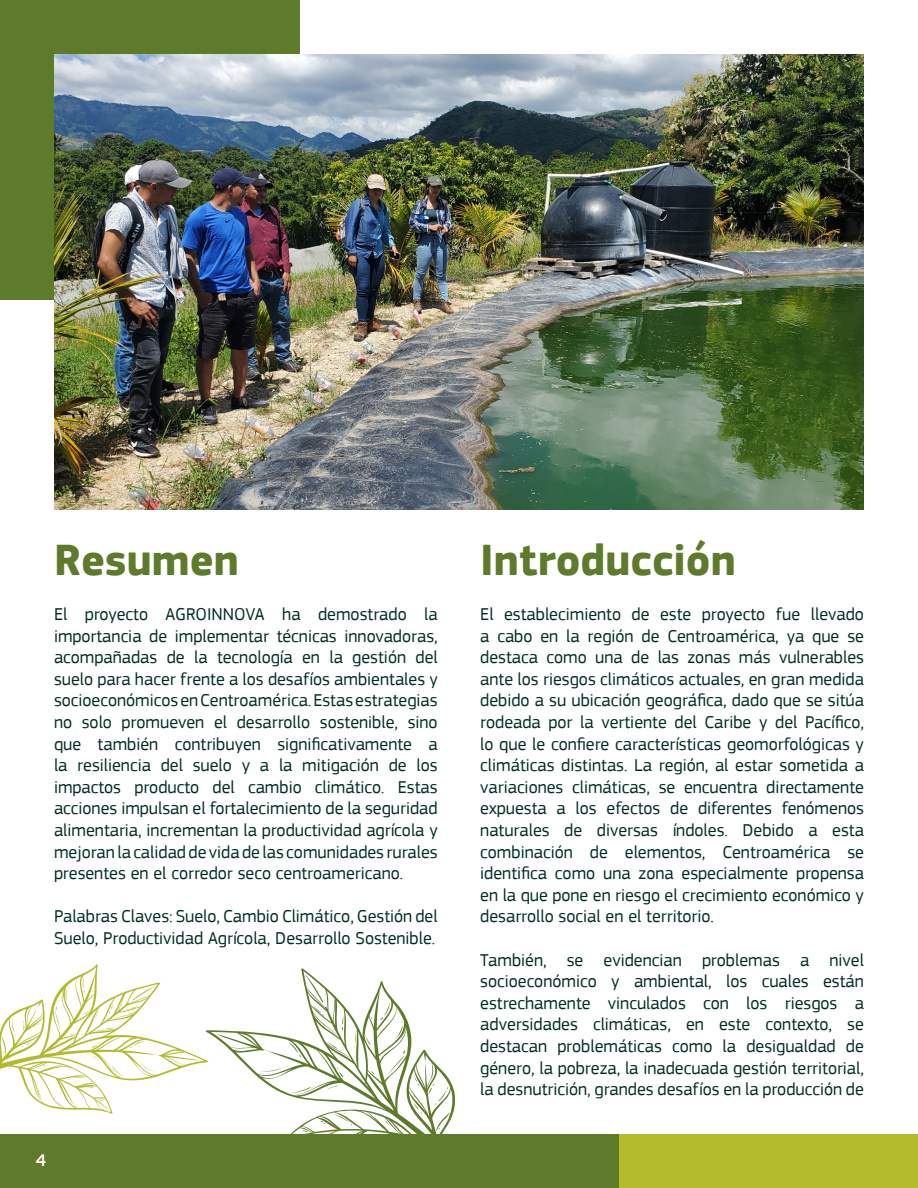
<style>
.page{position:relative;width:918px;height:1188px;background:#fff}
.page>*{position:absolute;margin:0;border:0;box-sizing:border-box;transform-origin:0 0}
.Títulos_IICA{font:700 45px "PF Square Sans Pro";color:#5e7a2b}
.Contenido_IICA{font:18px/21.6px "PF Square Sans Pro";color:#002e26;text-align:justify}
.t1{font:500 18px "PF Square Sans Pro";color:#fff}
</style>
<div class="page">
<div style="left:619px;top:1134px;width:299px;height:54px;background:#b3ba2b"></div>
<div style="left:0;top:1134px;width:619px;height:54px;background:#5e7a2b"></div>
<div style="left:0;top:0;width:299px;height:299px;background:#5e7a2b"></div>
<img style="left:54px;top:54px;width:810px;height:455px">
<svg style="left:0;top:964px;width:205px;height:150px"></svg>
<svg style="left:205px;top:968px;width:251px;height:166px"></svg>
<svg style="left:260px;top:1066px;width:29px;height:6px"></svg>
<svg style="left:289px;top:1042px;width:12px;height:15px"></svg>
<svg style="left:291px;top:1085px;width:23px;height:8px"></svg>
<svg style="left:337px;top:1067px;width:6px;height:10px"></svg>
<svg style="left:327px;top:1085px;width:12px;height:4px"></svg>
<svg style="left:328px;top:1042px;width:13px;height:9px"></svg>
<svg style="left:355px;top:1032px;width:1px;height:16px"></svg>
<svg style="left:342px;top:1017px;width:1px;height:13px"></svg>
<svg style="left:305px;top:974px;width:21px;height:29px"></svg>
<svg style="left:313px;top:1006px;width:8px;height:7px"></svg>
<svg style="left:395px;top:1026px;width:8px;height:13px"></svg>
<svg style="left:371px;top:1071px;width:4px;height:4px"></svg>
<svg style="left:365px;top:1036px;width:6px;height:9px"></svg>
<svg style="left:380px;top:1003px;width:10px;height:17px"></svg>
<svg style="left:387px;top:1050px;width:18px;height:25px"></svg>
<svg style="left:385px;top:1120px;width:4px;height:4px"></svg>
<svg style="left:334px;top:1114px;width:15px;height:8px"></svg>
<svg style="left:320px;top:1121px;width:6px;height:3px"></svg>
<svg style="left:302px;top:1130px;width:6px;height:2px"></svg>
<svg style="left:414px;top:1103px;width:8px;height:11px"></svg>
<svg style="left:436px;top:1113px;width:14px;height:18px"></svg>
<svg style="left:428px;top:1084px;width:20px;height:21px"></svg>
<svg style="left:414px;top:1076px;width:5px;height:9px"></svg>
<p class="Títulos_IICA" style="left:54px;top:533px;width:186px">Resumen</p>
<p class="Títulos_IICA" style="left:480px;top:533px;width:257px">Introducción</p>
<p class="Contenido_IICA" style="left:54px;top:603px;width:385px">El proyecto AGROINNOVA ha demostrado la importancia de implementar técnicas innovadoras, acompañadas de la tecnología en la gestión del suelo para hacer frente a los desafíos ambientales y socioeconómicos en Centroamérica. Estas estrategias no solo promueven el desarrollo sostenible, sino que también contribuyen significativamente a la resiliencia del suelo y a la mitigación de los impactos producto del cambio climático. Estas acciones impulsan el fortalecimiento de la seguridad alimentaria, incrementan la productividad agrícola y mejoran la calidad de vida de las comunidades rurales presentes en el corredor seco centroamericano.</p>
<p class="Contenido_IICA" style="left:54px;top:906px;width:385px">Palabras Claves: Suelo, Cambio Climático, Gestión del<br>Suelo, Productividad Agrícola, Desarrollo Sostenible.</p>
<p class="Contenido_IICA" style="left:480px;top:603px;width:385px">El establecimiento de este proyecto fue llevado a cabo en la región de Centroamérica, ya que se destaca como una de las zonas más vulnerables ante los riesgos climáticos actuales, en gran medida debido a su ubicación geográfica, dado que se sitúa rodeada por la vertiente del Caribe y del Pacífico, lo que le confiere características geomorfológicas y climáticas distintas. La región, al estar sometida a variaciones climáticas, se encuentra directamente expuesta a los efectos de diferentes fenómenos naturales de diversas índoles. Debido a esta combinación de elementos, Centroamérica se identifica como una zona especialmente propensa en la que pone en riesgo el crecimiento económico y desarrollo social en el territorio.</p>
<p class="Contenido_IICA" style="left:480px;top:949px;width:385px">También, se evidencian problemas a nivel socioeconómico y ambiental, los cuales están estrechamente vinculados con los riesgos a adversidades climáticas, en este contexto, se destacan problemáticas como la desigualdad de género, la pobreza, la inadecuada gestión territorial, la desnutrición, grandes desafíos en la producción de</p>
<p class="t1" style="left:36px;top:1150px;width:12px">4</p>
</div>
